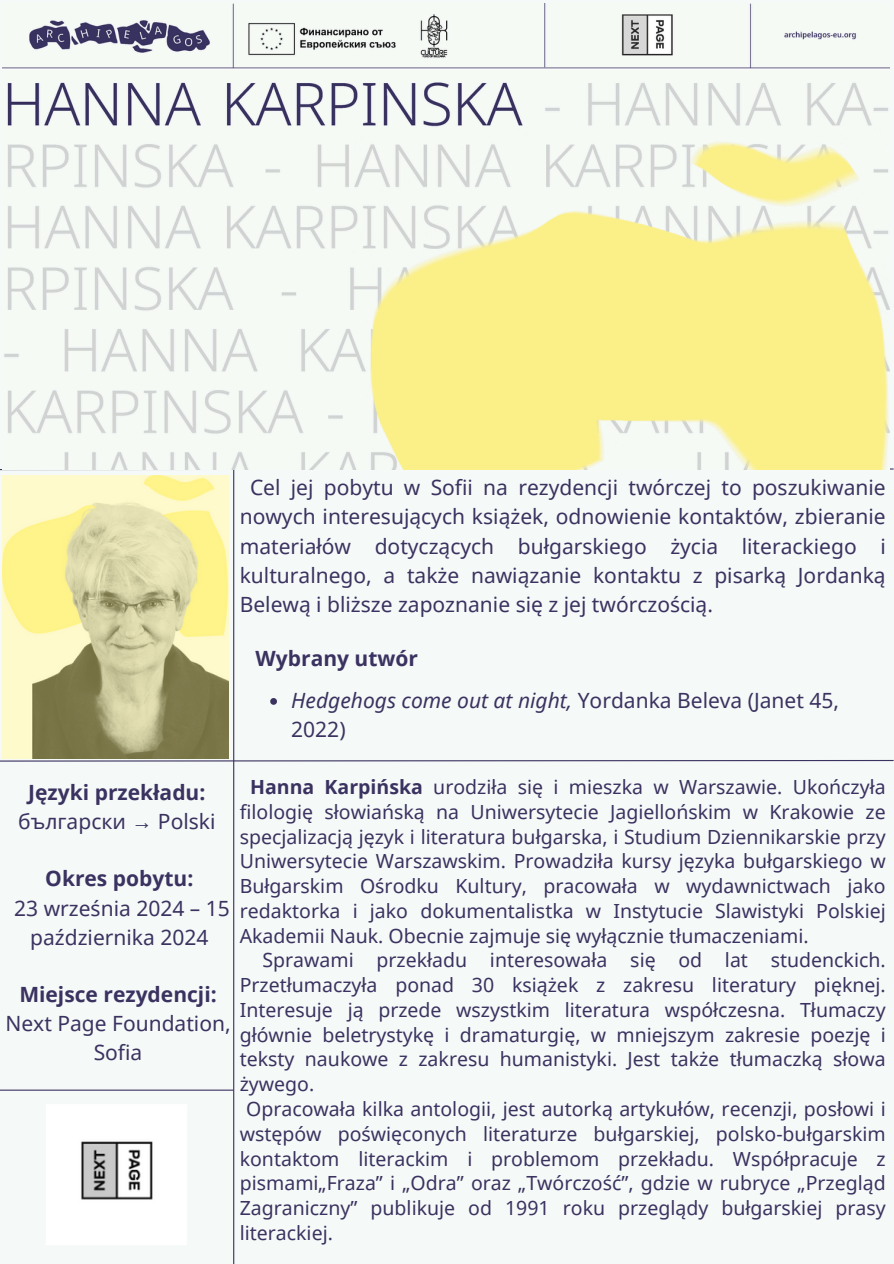
<style>
.page{position:relative;width:894px;height:1264px;background:#fff}
.page>*{position:absolute;margin:0;border:0;box-sizing:border-box;transform-origin:0 0}
.t1{font:21px/29.2px "Noto Sans";color:#3a3260;text-align:center}
.t2{font:700 21px "Noto Sans";color:#3a3260}
.t3{font:19.5px/24.8px "Noto Sans";color:#3a3260;text-align:justify}
.s1{font-style:italic}
.s2{font-weight:700}
</style>
<div class="page">
<div style="left:0;top:0;width:893px;height:1263px;background:#f5f9f7"></div>
<svg style="left:0;top:468px;width:893px;height:2px"></svg>
<hr style="left:233px;top:469px;width:1px;height:794px;background:#3a3260">
<svg style="left:0;top:759px;width:893px;height:3px"></svg>
<hr style="left:0;top:1089px;width:234px;height:1px;background:#3a3260">
<img style="left:81px;top:1141px;width:72px;height:59px">
<img style="left:2px;top:3px;width:887px;height:466px">
<img style="left:2px;top:475px;width:227px;height:283px">
<svg style="left:270px;top:698px;width:7px;height:6px"></svg>
<p class="t2" style="left:28px;top:777px;width:179px">Języki przekładu:</p>
<p class="t1" style="left:18px;top:806px;width:199px">български → Polski</p>
<p class="t2" style="left:45px;top:863px;width:149px">Okres pobytu:</p>
<p class="t1" style="left:14px;top:892px;width:217px">23 września 2024 – 15 października 2024</p>
<p class="t2" style="left:19px;top:979px;width:199px">Miejsce rezydencji:</p>
<p class="t1" style="left:5px;top:1008px;width:227px">Next Page Foundation,<br>Sofia</p>
<p class="t1" style="left:240px;top:472px;width:647px;text-align:justify;text-indent:10px">Cel jej pobytu w Sofii na rezydencji twórczej to poszukiwanie nowych interesujących książek, odnowienie kontaktów, zbieranie materiałów dotyczących bułgarskiego życia literackiego i kulturalnego, a także nawiązanie kontaktu z pisarką Jordanką Belewą i bliższe zapoznanie się z jej twórczością.</p>
<p class="t2" style="left:255px;top:644px;width:164px">Wybrany utwór</p>
<p class="t1" style="left:291px;top:685px;width:549px;text-align:left"><span class="s1">Hedgehogs come out at night,</span> Yordanka Beleva (Janet 45,<br>2022)</p>
<p class="t3" style="left:240px;top:774px;width:647px;text-indent:10px"><span class="s2">Hanna Karpińska</span> urodziła się i mieszka w Warszawie. Ukończyła filologię słowiańską na Uniwersytecie Jagiellońskim w Krakowie ze specjalizacją język i literatura bułgarska, i Studium Dziennikarskie przy Uniwersytecie Warszawskim. Prowadziła kursy języka bułgarskiego w Bułgarskim Ośrodku Kultury, pracowała w wydawnictwach jako redaktorka i jako dokumentalistka w Instytucie Slawistyki Polskiej Akademii Nauk. Obecnie zajmuje się wyłącznie tłumaczeniami.</p>
<h1 class="t3" style="left:240px;top:947px;width:647px;text-indent:23px">Sprawami przekładu interesowała się od lat studenckich.<br>Przetłumaczyła ponad 30 książek z zakresu literatury pięknej.<br>Interesuje ją przede wszystkim literatura współczesna. Tłumaczy głównie beletrystykę i dramaturgię, w mniejszym zakresie poezję i teksty naukowe z zakresu humanistyki. Jest także tłumaczką słowa żywego.</h1>
<p class="t3" style="left:240px;top:1096px;width:647px;text-indent:6px">Opracowała kilka antologii, jest autorką artykułów, recenzji, posłowi i wstępów poświęconych literaturze bułgarskiej, polsko-bułgarskim kontaktom literackim i problemom przekładu. Współpracuje z pismami„Fraza” i „Odra” oraz „Twórczość”, gdzie w rubryce „Przegląd Zagraniczny” publikuje od 1991 roku przeglądy bułgarskiej prasy literackiej.</p>
</div>
